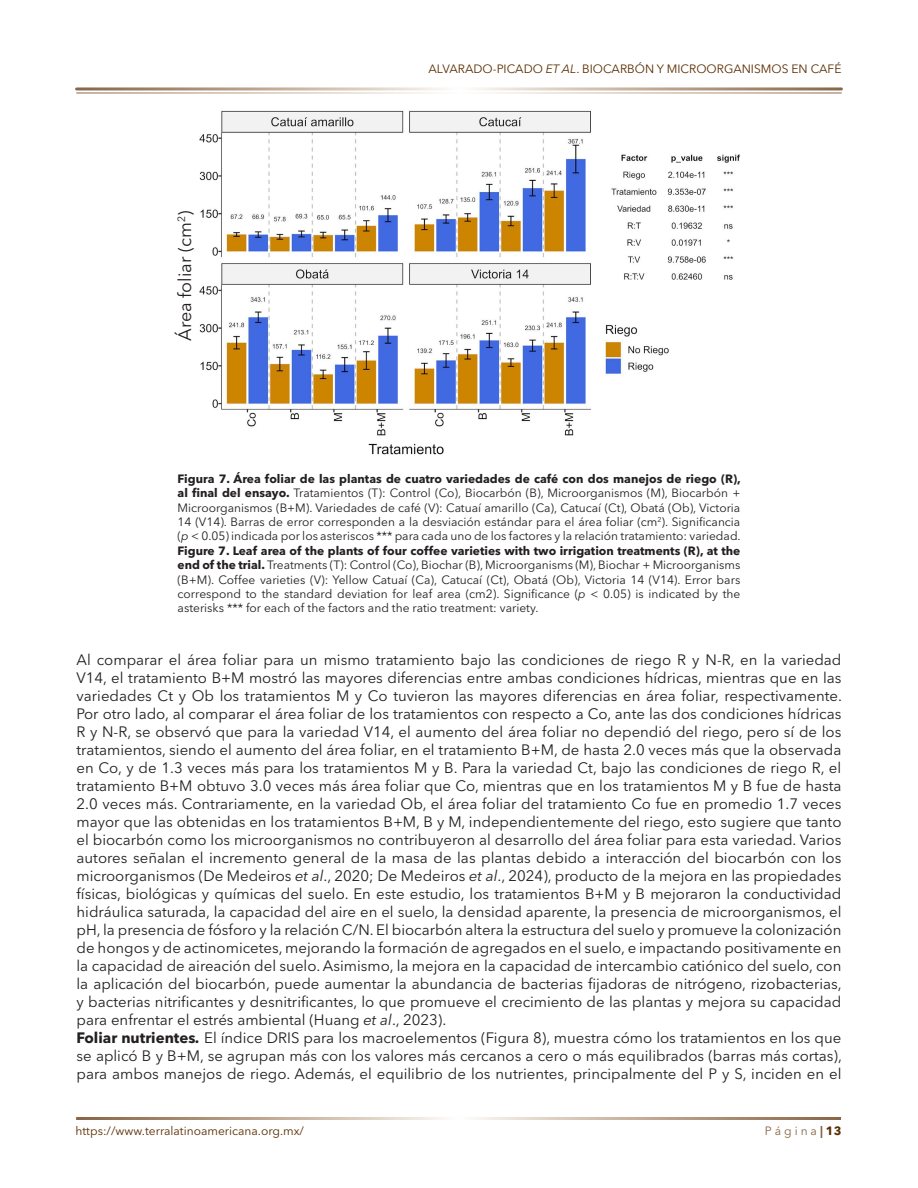
<style>
.page{position:relative;width:918px;height:1188px;background:#fff}
.page>*{position:absolute;margin:0;border:0;box-sizing:border-box;transform-origin:0 0}
._13_-TITULO_FIGURA{font:18px "Avenir Next LT Pro";color:#231f20}
._5_-CONTENIDO{font:15px/18px "Avenir Next LT Pro";color:#231f20;text-align:justify}
._13_-TITULO_FIGURA-2{font:12px/14.4px "Avenir Next LT Pro";color:#231f20;text-align:justify}
.t1{font:12px "Avenir Next LT Pro";color:#592d00}
.t2{font:12px "Avenir Next LT Pro";color:#866546}
.s1{font-style:italic}
.s2{font-weight:700}
.s3{font-weight:700;font-style:italic}
.s4{font-weight:700;color:#592d00}
</style>
<div class="page">
<img style="left:199px;top:110px;width:541px;height:344px">
<p class="_13_-TITULO_FIGURA" style="left:174px;top:341px;width:132px;rotate:-90deg">Área foliar (cm<sup>2</sup>)</p>
<p class="t1" style="left:429px;top:62px;width:414px">ALVARADO-PICADO <span class="s1">ET AL</span>. BIOCARBÓN Y MICROORGANISMOS EN CAFÉ</p>
<p class="_13_-TITULO_FIGURA-2" style="left:178px;top:471px;width:565px"><span class="s2">Figura 7. Área foliar de las plantas de cuatro variedades de café con dos manejos de riego (R), al final del ensayo.</span> Tratamientos (T): Control (Co), Biocarbón (B), Microorganismos (M), Biocarbón + Microorganismos (B+M). Variedades de café (V): Catuaí amarillo (Ca), Catucaí (Ct), Obatá (Ob), Victoria 14 (V14). Barras de error corresponden a la desviación estándar para el área foliar (cm<sup>2</sup>). Significancia (<span class="s1">p</span> &lt; 0.05) indicada por los asteriscos *** para cada uno de los factores y la relación tratamiento: variedad.</p>
<p class="_13_-TITULO_FIGURA-2" style="left:178px;top:543px;width:564px"><span class="s2">Figure 7. Leaf area of the plants of four coffee varieties with two irrigation treatments (R), at the end of the trial.</span> Treatments (T): Control (Co), Biochar (B), Microorganisms (M), Biochar + Microorganisms (B+M). Coffee varieties (V): Yellow Catuaí (Ca), Catucaí (Ct), Obatá (Ob), Victoria 14 (V14). Error bars correspond to the standard deviation for leaf area (cm2). Significance (<span class="s1">p</span> &lt; 0.05) is indicated by the asterisks *** for each of the factors and the ratio treatment: variety.</p>
<p class="_5_-CONTENIDO" style="left:77px;top:651px;width:767px">Al comparar el área foliar para un mismo tratamiento bajo las condiciones de riego R y N-R, en la variedad V14, el tratamiento B+M mostró las mayores diferencias entre ambas condiciones hídricas, mientras que en las variedades Ct y Ob los tratamientos M y Co tuvieron las mayores diferencias en área foliar, respectivamente.<br>Por otro lado, al comparar el área foliar de los tratamientos con respecto a Co, ante las dos condiciones hídricas R y N-R, se observó que para la variedad V14, el aumento del área foliar no dependió del riego, pero sí de los tratamientos, siendo el aumento del área foliar, en el tratamiento B+M, de hasta 2.0 veces más que la observada en Co, y de 1.3 veces más para los tratamientos M y B. Para la variedad Ct, bajo las condiciones de riego R, el tratamiento B+M obtuvo 3.0 veces más área foliar que Co, mientras que en los tratamientos M y B fue de hasta 2.0 veces más. Contrariamente, en la variedad Ob, el área foliar del tratamiento Co fue en promedio 1.7 veces mayor que las obtenidas en los tratamientos B+M, B y M, independientemente del riego, esto sugiere que tanto el biocarbón como los microorganismos no contribuyeron al desarrollo del área foliar para esta variedad. Varios autores señalan el incremento general de la masa de las plantas debido a interacción del biocarbón con los microorganismos (De Medeiros <span class="s1">et al</span>., 2020; De Medeiros <span class="s1">et al</span>., 2024), producto de la mejora en las propiedades físicas, biológicas y químicas del suelo. En este estudio, los tratamientos B+M y B mejoraron la conductividad hidráulica saturada, la capacidad del aire en el suelo, la densidad aparente, la presencia de microorganismos, el pH, la presencia de fósforo y la relación C/N. El biocarbón altera la estructura del suelo y promueve la colonización de hongos y de actinomicetes, mejorando la formación de agregados en el suelo, e impactando positivamente en la capacidad de aireación del suelo. Asimismo, la mejora en la capacidad de intercambio catiónico del suelo, con la aplicación del biocarbón, puede aumentar la abundancia de bacterias fijadoras de nitrógeno, rizobacterias, y bacterias nitrificantes y desnitrificantes, lo que promueve el crecimiento de las plantas y mejora su capacidad para enfrentar el estrés ambiental (Huang <span class="s1">et al</span>., 2023).</p>
<p class="_5_-CONTENIDO" style="left:77px;top:1029px;width:767px"><span class="s2">Foliar nutrientes</span><span class="s3">.</span> El índice DRIS para los macroelementos (Figura 8), muestra cómo los tratamientos en los que se aplicó B y B+M, se agrupan más con los valores más cercanos a cero o más equilibrados (barras más cortas), para ambos manejos de riego. Además, el equilibrio de los nutrientes, principalmente del P y S, inciden en el</p>
<p class="t1" style="left:76px;top:1124px;width:230px">https://www.terralatinoamericana.org.mx/</p>
<p class="t2" style="left:765px;top:1124px;width:78px">P á g i n a<span class="s2">|</span><span class="s4">13</span></p>
</div>
